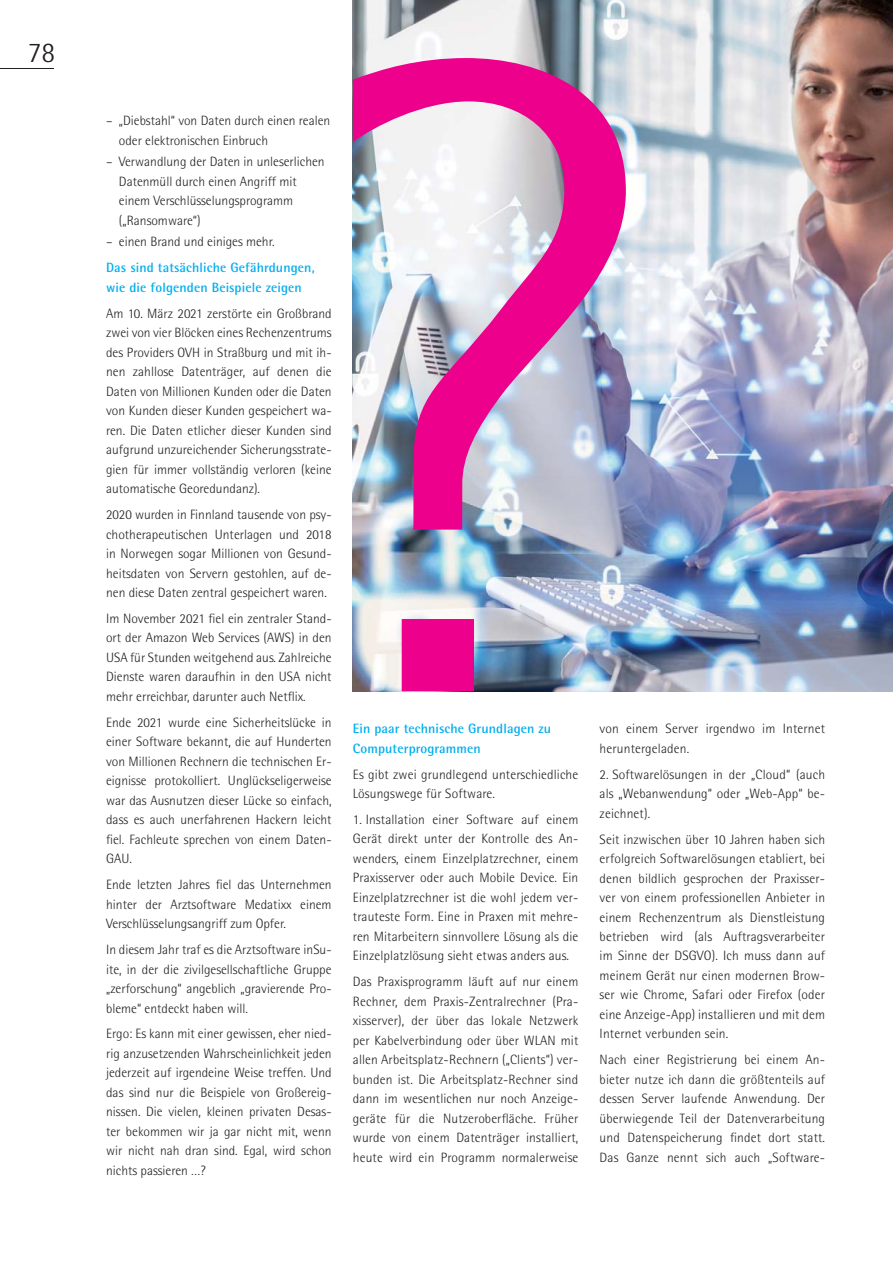
<style>
.page{position:relative;width:893px;height:1263px;background:#fff}
.page>*{position:absolute;margin:0;border:0;box-sizing:border-box;transform-origin:0 0}
.t1{font:300 28.5px "Rotis Semi Sans";color:#231f20}
.t2{font:300 13.5px/19.5px "Rotis Semi Sans";color:#231f20;text-align:justify}
.t3{font:700 13.5px/19.5px "Rotis Semi Sans";letter-spacing:.01em;color:#00aeef}
</style>
<div class="page">
<hr style="left:0;top:68px;width:54px;height:1px;background:#231f20">
<img style="left:353px;top:0;width:539px;height:691px">
<img style="left:353px;top:58px;width:273px;height:633px">
<h1 class="t1" style="left:28px;top:43px;width:29px">78</h1>
<p class="t2" style="left:119px;top:112px;width:213px;text-indent:-13px">– „Diebstahl“ von Daten durch einen realen oder elektronischen Einbruch</p>
<p class="t2" style="left:119px;top:153px;width:207px;text-align:left;text-indent:-13px">– Verwandlung der Daten in unleserlichen<br>Datenmüll durch einen Angriff mit einem Verschlüsselungsprogramm („Ransomware“)</p>
<p class="t2" style="left:106px;top:233px;width:170px">– einen Brand und einiges mehr.</p>
<p class="t3" style="left:106px;top:259px;width:210px">Das sind tatsächliche Gefährdungen, wie die folgenden Beispiele zeigen</p>
<p class="t2" style="left:106px;top:305px;width:227px">Am 10. März 2021 zerstörte ein Großbrand zwei von vier Blöcken eines Rechenzentrums des Providers OVH in Straßburg und mit ih&shy;nen zahllose Datenträger, auf denen die Daten von Millionen Kunden oder die Daten von Kunden dieser Kunden gespeichert wa&shy;ren. Die Daten etlicher dieser Kunden sind aufgrund unzureichender Sicherungsstrate&shy;gien für immer vollständig verloren (keine automatische Georedundanz).</p>
<p class="t2" style="left:106px;top:506px;width:227px">2020 wurden in Finnland tausende von psy&shy;chotherapeutischen Unterlagen und 2018 in Norwegen sogar Millionen von Gesund&shy;heitsdaten von Servern gestohlen, auf de&shy;nen diese Daten zentral gespeichert waren.</p>
<p class="t2" style="left:106px;top:610px;width:227px">Im November 2021 fiel ein zentraler Stand&shy;ort der Amazon Web Services (AWS) in den USA für Stunden weitgehend aus. Zahlreiche Dienste waren daraufhin in den USA nicht mehr erreichbar, darunter auch Netflix.</p>
<p class="t2" style="left:106px;top:714px;width:227px">Ende 2021 wurde eine Sicherheitslücke in einer Software bekannt, die auf Hunderten von Millionen Rechnern die technischen Er&shy;eignisse protokolliert. Unglückseligerweise war das Ausnutzen dieser Lücke so einfach, dass es auch unerfahrenen Hackern leicht fiel. Fachleute sprechen von einem Daten-GAU.</p>
<p class="t2" style="left:106px;top:876px;width:227px">Ende letzten Jahres fiel das Unternehmen hinter der Arztsoftware Medatixx einem Verschlüsselungsangriff zum Opfer.</p>
<p class="t2" style="left:106px;top:941px;width:227px">In diesem Jahr traf es die Arztsoftware inSu&shy;ite, in der die zivilgesellschaftliche Gruppe „zerforschung“ angeblich „gravierende Pro&shy;bleme“ entdeckt haben will.</p>
<p class="t2" style="left:106px;top:1026px;width:227px">Ergo: Es kann mit einer gewissen, eher nied&shy;rig anzusetzenden Wahrscheinlichkeit jeden jederzeit auf irgendeine Weise treffen. Und das sind nur die Beispiele von Großereig&shy;nissen. Die vielen, kleinen privaten Desas&shy;ter bekommen wir ja gar nicht mit, wenn wir nicht nah dran sind. Egal, wird schon nichts passieren …?</p>
<p class="t3" style="left:353px;top:720px;width:200px">Ein paar technische Grundlagen zu<br>Computerprogrammen</p>
<p class="t2" style="left:353px;top:766px;width:227px">Es gibt zwei grundlegend unterschiedliche<br>Lösungswege für Software.</p>
<p class="t2" style="left:353px;top:811px;width:227px">1. Installation einer Software auf einem Gerät direkt unter der Kontrolle des An&shy;wenders, einem Einzelplatzrechner, einem Praxisserver oder auch Mobile Device. Ein Einzelplatzrechner ist die wohl jedem ver&shy;trauteste Form. Eine in Praxen mit mehre&shy;ren Mitarbeitern sinnvollere Lösung als die Einzelplatzlösung sieht etwas anders aus.</p>
<p class="t2" style="left:353px;top:973px;width:227px">Das Praxisprogramm läuft auf nur einem Rechner, dem Praxis-Zentralrechner (Pra&shy;xisserver), der über das lokale Netzwerk per Kabelverbindung oder über WLAN mit allen Arbeitsplatz-Rechnern („Clients“) ver&shy;bunden ist. Die Arbeitsplatz-Rechner sind dann im wesentlichen nur noch Anzeige&shy;geräte für die Nutzeroberfläche. Früher wurde von einem Datenträger installiert, heute wird ein Programm normalerweise</p>
<p class="t2" style="left:599px;top:720px;width:227px">von einem Server irgendwo im Internet heruntergeladen.</p>
<p class="t2" style="left:599px;top:766px;width:227px">2. Softwarelösungen in der „Cloud“ (auch als „Webanwendung“ oder „Web-App“ be&shy;zeichnet).</p>
<p class="t2" style="left:599px;top:831px;width:227px">Seit inzwischen über 10 Jahren haben sich erfolgreich Softwarelösungen etabliert, bei denen bildlich gesprochen der Praxisser&shy;ver von einem professionellen Anbieter in einem Rechenzentrum als Dienstleistung betrieben wird (als Auftragsverarbeiter im Sinne der DSGVO). Ich muss dann auf meinem Gerät nur einen modernen Brow&shy;ser wie Chrome, Safari oder Firefox (oder eine Anzeige-App) installieren und mit dem Internet verbunden sein.</p>
<p class="t2" style="left:599px;top:1051px;width:227px">Nach einer Registrierung bei einem An&shy;bieter nutze ich dann die größtenteils auf dessen Server laufende Anwendung. Der überwiegende Teil der Datenverarbeitung und Datenspeicherung findet dort statt.<br>Das Ganze nennt sich auch „Software-</p>
</div>
